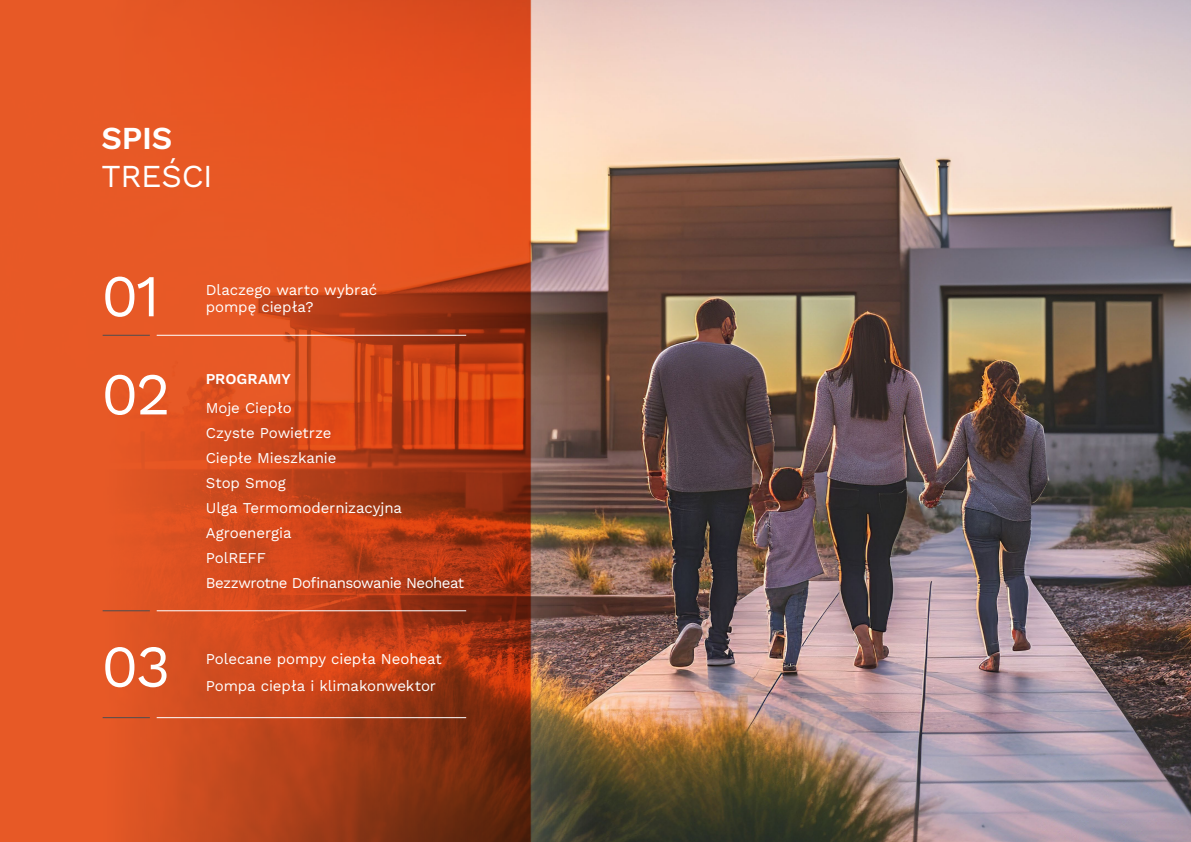
<style>
.page{position:relative;width:1191px;height:842px;background:#fff}
.page>*{position:absolute;margin:0;border:0;box-sizing:border-box;transform-origin:0 0}
.t1{font:59.3px/98.1px "Work Sans";color:#fff}
.t2{font:32px "Work Sans";letter-spacing:-.01em;color:#fff}
.t3{font:600 32px "Work Sans";color:#fff}
.t4{font:15px/24.9px "Work Sans";letter-spacing:-.005em;color:#fff}
.t5{font:600 15px "Work Sans";letter-spacing:.005em;color:#fff}
</style>
<div class="page">
<img style="left:532px;top:0;width:659px;height:842px">
<svg style="left:0;top:0;width:532px;height:842px;background:#d04c1e"></svg>
<hr style="left:103px;top:335px;width:47px;height:1px;background:#4d4d4f">
<hr style="left:157px;top:335px;width:309px;height:1px;background:#fff">
<hr style="left:103px;top:610px;width:47px;height:1px;background:#4d4d4f">
<hr style="left:157px;top:610px;width:309px;height:1px;background:#fff">
<hr style="left:103px;top:717px;width:47px;height:1px;background:#4d4d4f">
<hr style="left:157px;top:717px;width:309px;height:1px;background:#fff">
<h2 class="t3" style="left:101px;top:114px;width:72px">SPIS</h2>
<h2 class="t2" style="left:101px;top:152px;width:113px">TREŚCI</h2>
<h1 class="t1" style="left:101px;top:245px;width:71px">01<br>02</h1>
<h1 class="t1" style="left:101px;top:615px;width:70px">03</h1>
<p class="t4" style="left:206px;top:280px;width:173px;line-height:17.3px">Dlaczego warto wybrać pompę ciepła?</p>
<p class="t5" style="left:206px;top:368px;width:87px">PROGRAMY</p>
<p class="t4" style="left:206px;top:395px;width:260px">Moje Ciepło<br>Czyste Powietrze<br>Ciepłe Mieszkanie<br>Stop Smog<br>Ulga Termomodernizacyjna<br>Agroenergia<br>PolREFF<br>Bezzwrotne Dofinansowanie Neoheat</p>
<p class="t4" style="left:206px;top:645px;width:237px">Polecane pompy ciepła Neoheat</p>
<p class="t4" style="left:206px;top:673px;width:232px">Pompa ciepła i klimakonwektor</p>
</div>
